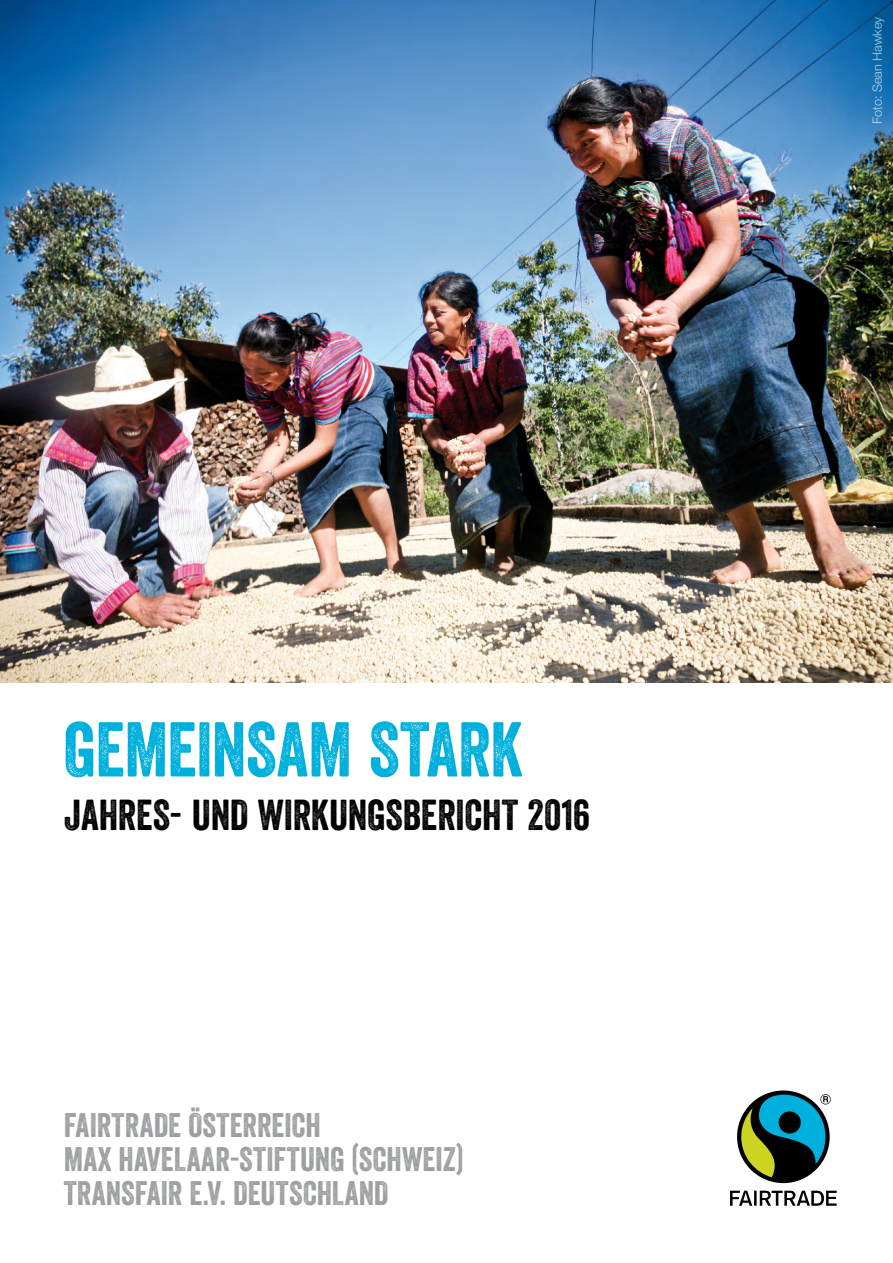
<style>
.page{position:relative;width:893px;height:1263px;background:#fff}
.page>*{position:absolute;margin:0;border:0;box-sizing:border-box;transform-origin:0 0}
.t1{font:75px "Veneer";letter-spacing:-.01em;color:#00b0dc}
.t2{font:42px "Veneer";letter-spacing:-.005em;color:#000}
.t3{font:33px/34px "Veneer";letter-spacing:.005em;color:#9c9e9f}
.t4{font:300 12.75px "Helvetica Neue";color:#fff}
</style>
<div class="page">
<img style="left:0;top:0;width:893px;height:682px">
<svg style="left:730px;top:1090px;width:107px;height:116px"></svg>
<h1 class="t1" style="left:64px;top:704px;width:460px">GEMEINSAM STARK</h1>
<p class="t2" style="left:64px;top:789px;width:528px">JAHRES- UND WIRKUNGSBERICHT 2016</p>
<p class="t3" style="left:64px;top:1108px;width:401px">FAIRTRADE ÖSTERREICH<br>MAX HAVELAAR-STIFTUNG (SCHWEIZ)<br>TRANSFAIR E.V. DEUTSCHLAND</p>
<p class="t4" style="left:869px;top:124px;width:109px;rotate:-90deg">Foto: Sean Hawkey</p>
</div>
